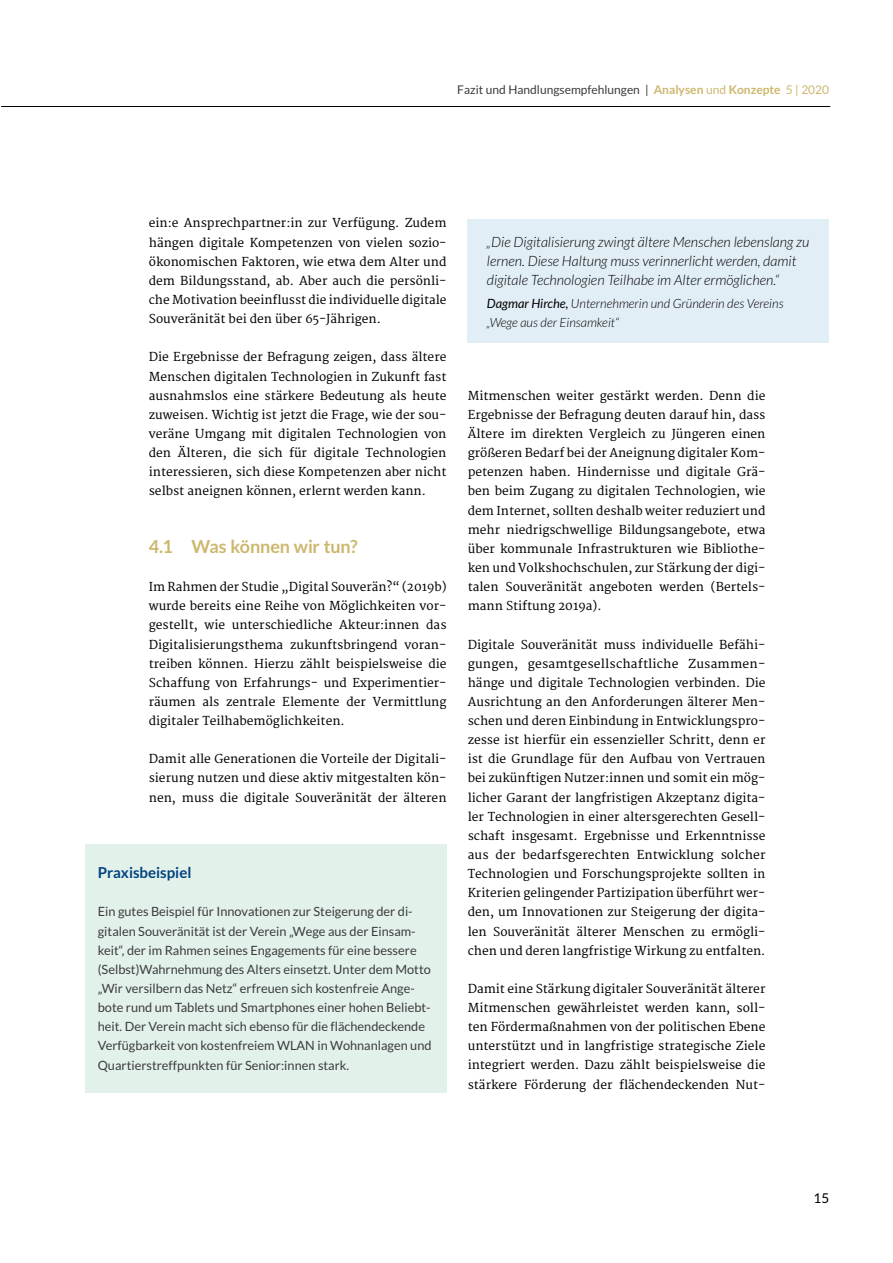
<style>
.page{position:relative;width:893px;height:1263px;background:#fff}
.page>*{position:absolute;margin:0;border:0;box-sizing:border-box;transform-origin:0 0}
.t1{font:700 18px "Lato";letter-spacing:-.005em;color:#cdb76e}
.t2{font:700 15px "Lato";color:#004380}
.t3{font:italic 300 14.25px/19.2px "Lato";color:#000}
.t4{font:13.5px "Lato";color:#000}
.t5{font:12.75px/19.2px "Lato";color:#3a3b3b}
.t6{font:italic 300 12.75px/19.2px "Lato";color:#000}
.t7{font:12px/19.2px "Merriweather";color:#000;text-align:justify}
.t8{font:12px "Lato";color:#3a3b3b}
.s1{font-weight:700;color:#cdb76e}
.s2{color:#cdb76e}
.s3{font-weight:400}
</style>
<div class="page">
<hr style="left:1px;top:106px;width:829px;height:1px;background:#000">
<div style="left:468px;top:219px;width:361px;height:123px;background:#e2eef5"></div>
<div style="left:85px;top:844px;width:361px;height:249px;background:#e3f1eb"></div>
<p class="t8" style="left:457px;top:83px;width:373px">Fazit und Handlungsempfehlungen | <span class="s1">Analysen</span> <span class="s2">und</span> <span class="s1">Konzepte</span> <span class="s2">5 | 2020</span></p>
<p class="t7" style="left:149px;top:214px;width:299px">ein:e Ansprechpartner:in zur Verfügung. Zudem hängen digitale Kompetenzen von vielen sozio&shy;ökonomischen Faktoren, wie etwa dem Alter und dem Bildungsstand, ab. Aber auch die persönli&shy;che Motivation beeinflusst die individuelle digitale Souveränität bei den über 65-Jährigen.</p>
<p class="t7" style="left:149px;top:348px;width:299px">Die Ergebnisse der Befragung zeigen, dass ältere Menschen digitalen Technologien in Zukunft fast ausnahmslos eine stärkere Bedeutung als heute zuweisen. Wichtig ist jetzt die Frage, wie der sou&shy;veräne Umgang mit digitalen Technologien von den Älteren, die sich für digitale Technologien interessieren, sich diese Kompetenzen aber nicht selbst aneignen können, erlernt werden kann.</p>
<h1 class="t1" style="left:149px;top:536px;width:210px">4.1 Was können wir tun?</h1>
<p class="t7" style="left:149px;top:578px;width:299px">Im Rahmen der Studie „Digital Souverän?“ (2019b) wurde bereits eine Reihe von Möglichkeiten vor&shy;gestellt, wie unterschiedliche Akteur:innen das Digitalisierungsthema zukunftsbringend voran&shy;treiben können. Hierzu zählt beispielsweise die Schaffung von Erfahrungs- und Experimentier&shy;räumen als zentrale Elemente der Vermittlung digitaler Teilhabemöglichkeiten.</p>
<p class="t7" style="left:149px;top:750px;width:299px">Damit alle Generationen die Vorteile der Digitali&shy;sierung nutzen und diese aktiv mitgestalten kön&shy;nen, muss die digitale Souveränität der älteren</p>
<p class="t2" style="left:98px;top:864px;width:95px">Praxisbeispiel</p>
<p class="t5" style="left:98px;top:902px;width:335px">Ein gutes Beispiel für Innovationen zur Steigerung der di&shy;gitalen Souveränität ist der Verein „Wege aus der Einsam&shy;keit“, der im Rahmen seines Engagements für eine bessere (Selbst)Wahrnehmung des Alters einsetzt. Unter dem Motto „Wir versilbern das Netz“ erfreuen sich kostenfreie Ange&shy;bote rund um Tablets und Smartphones einer hohen Beliebt&shy;heit. Der Verein macht sich ebenso für die flächendeckende Verfügbarkeit von kostenfreiem WLAN in Wohnanlagen und Quartierstreffpunkten für Senior:innen stark.</p>
<p class="t3" style="left:487px;top:232px;width:324px">„Die Digitalisierung zwingt ältere Menschen lebenslang zu lernen. Diese Haltung muss verinnerlicht werden, damit digitale Technologien Teilhabe im Alter ermöglichen.“</p>
<p class="t6" style="left:487px;top:295px;width:298px"><span class="s3">Dagmar Hirche,</span> Unternehmerin und Gründerin des Vereins „Wege aus der Einsamkeit“</p>
<p class="t7" style="left:468px;top:386px;width:299px">Mitmenschen weiter gestärkt werden. Denn die Ergebnisse der Befragung deuten darauf hin, dass Ältere im direkten Vergleich zu Jüngeren einen größeren Bedarf bei der Aneignung digitaler Kom&shy;petenzen haben. Hindernisse und digitale Grä&shy;ben beim Zugang zu digitalen Technologien, wie dem Internet, sollten deshalb weiter reduziert und mehr niedrigschwellige Bildungsangebote, etwa über kommunale Infrastrukturen wie Bibliothe&shy;ken und Volkshochschulen, zur Stärkung der digi&shy;talen Souveränität angeboten werden (Bertels&shy;mann Stiftung 2019a).</p>
<p class="t7" style="left:468px;top:635px;width:299px">Digitale Souveränität muss individuelle Befähi&shy;gungen, gesamtgesellschaftliche Zusammen&shy;hänge und digitale Technologien verbinden. Die Ausrichtung an den Anforderungen älterer Men&shy;schen und deren Einbindung in Entwicklungspro&shy;zesse ist hierfür ein essenzieller Schritt, denn er ist die Grundlage für den Aufbau von Vertrauen bei zukünftigen Nutzer:innen und somit ein mög&shy;licher Garant der langfristigen Akzeptanz digita&shy;ler Technologien in einer altersgerechten Gesell&shy;schaft insgesamt. Ergebnisse und Erkenntnisse aus der bedarfsgerechten Entwicklung solcher Technologien und Forschungsprojekte sollten in Kriterien gelingender Partizipation überführt wer&shy;den, um Innovationen zur Steigerung der digita&shy;len Souveränität älterer Menschen zu ermögli&shy;chen und deren langfristige Wirkung zu entfalten.</p>
<p class="t7" style="left:468px;top:979px;width:299px">Damit eine Stärkung digitaler Souveränität älterer Mitmenschen gewährleistet werden kann, soll&shy;ten Fördermaßnahmen von der politischen Ebene unterstützt und in langfristige strategische Ziele integriert werden. Dazu zählt beispielsweise die stärkere Förderung der flächendeckenden Nut-</p>
<p class="t4" style="left:813px;top:1191px;width:17px">15</p>
</div>
